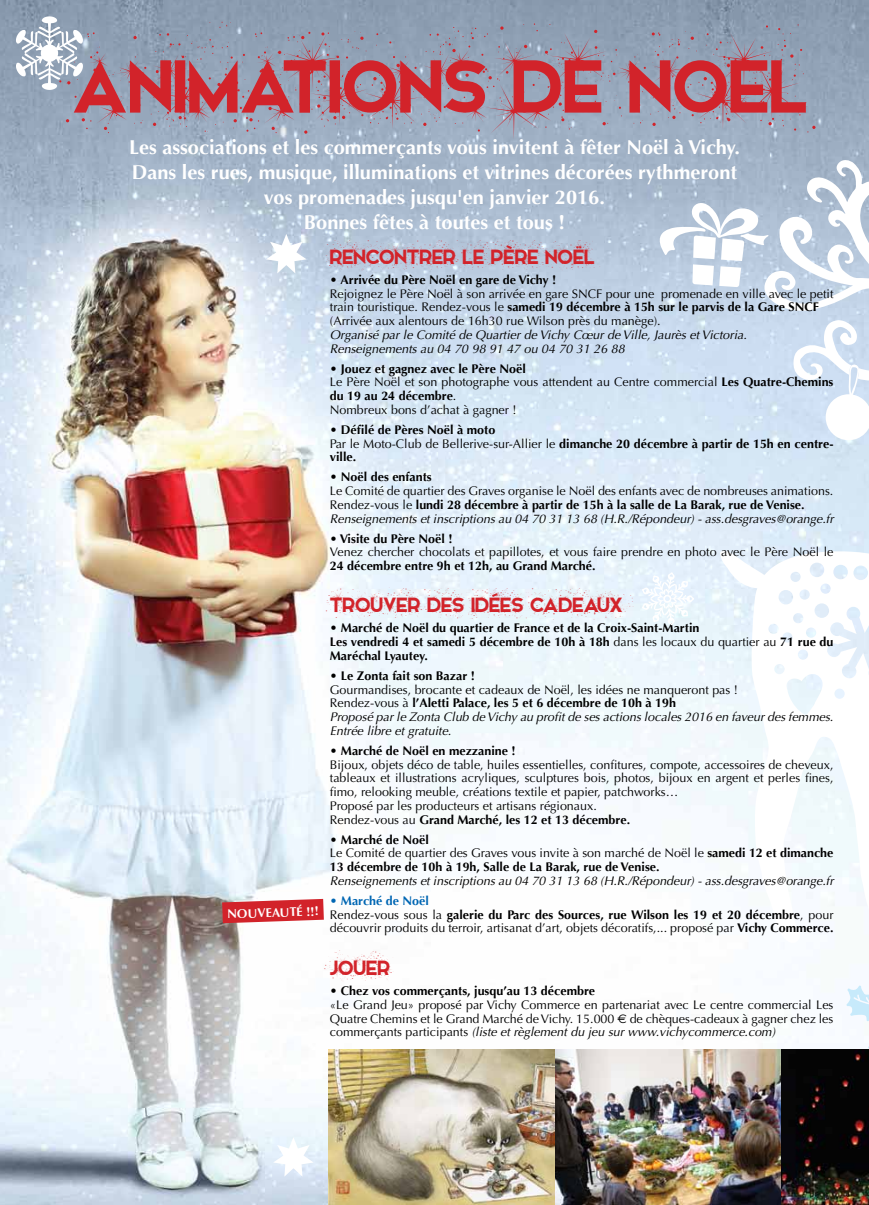
<style>
.page{position:relative;width:869px;height:1205px;background:#fff}
.page>*{position:absolute;margin:0;border:0;box-sizing:border-box;transform-origin:0 0}
.t1{font:100px "Snowinter Free";color:#d2232a}
.t2{font:27.5px "Snowinter Free";color:#d2232a}
.t3{font:700 20px/25px "Optima";color:#fff;text-align:center}
.t4{font:12.5px/13.8px "Optima";color:#000}
.t5{font:700 12.5px/13.8px "Optima";color:#000}
.t6{font:italic 12.5px/13.8px "Optima";color:#000}
.t7{font:700 12.5px "Optima";color:#fff}
.s1{font-weight:700}
.s2{font-weight:400}
.s3{font-style:italic}
.s4{font-style:normal}
.s5{font-weight:700;font-style:normal}
.s6{font-weight:700;color:#0066b3}
.s7{font-family:"Euro Sans"}
</style>
<div class="page">
<img style="left:0;top:0;width:868px;height:1205px">
<svg style="left:652px;top:203px;width:109px;height:84px"></svg>
<svg style="left:761px;top:111px;width:107px;height:438px;background:#c8d6e6"></svg>
<svg style="left:719px;top:550px;width:149px;height:405px"></svg>
<svg style="left:792px;top:319px;width:76px;height:121px"></svg>
<svg style="left:222px;top:899px;width:102px;height:24px;background:#d53f45"></svg>
<svg style="left:16px;top:16px;width:67px;height:74px"></svg>
<svg style="left:273px;top:1137px;width:40px;height:39px"></svg>
<svg style="left:266px;top:234px;width:40px;height:39px"></svg>
<svg style="left:641px;top:572px;width:52px;height:53px"></svg>
<img style="left:328px;top:1049px;width:540px;height:156px">
<svg style="left:845px;top:985px;width:23px;height:75px"></svg>
<h1 class="t1" style="left:72px;top:14px;width:737px">ANIMATIONS DE NOEL</h1>
<h3 class="t3" style="left:129px;top:135px;width:612px">Les associations et les commerçants vous invitent à fêter Noël à Vichy.<br>Dans les rues, musique, illuminations et vitrines décorées rythmeront vos promenades jusqu'en janvier 2016.<br>Bonnes fêtes à toutes et tous !</h3>
<h2 class="t2" style="left:330px;top:237px;width:281px">RENCONTRER LE PÈRE NOËL</h2>
<p class="t5" style="left:330px;top:273px;width:228px">• Arrivée du Père Noël en gare de Vichy !</p>
<p class="t4" style="left:330px;top:287px;width:505px">Rejoignez le Père Noël à son arrivée en gare SNCF pour une promenade en ville avec le petit train touristique. Rendez-vous le <span class="s1">samedi 19 décembre à 15h sur le parvis de la Gare SNCF </span>(Arrivée aux alentours de 16h30 rue Wilson près du manège).</p>
<p class="t6" style="left:330px;top:328px;width:418px">Organisé par le Comité de Quartier de Vichy Cœur de Ville, Jaurès et Victoria.<br>Renseignements au 04 70 98 91 47 ou 04 70 31 26 88</p>
<p class="t4" style="left:330px;top:362px;width:505px"><span class="s1">• Jouez et gagnez avec le Père Noël<br></span>Le Père Noël et son photographe vous attendent au Centre commercial <span class="s1">Les Quatre-Chemins du 19 au 24 décembre</span>.<br>Nombreux bons d’achat à gagner !</p>
<p class="t5" style="left:330px;top:423px;width:505px">• Défilé de Pères Noël à moto<br><span class="s2">Par le Moto-Club de Bellerive-sur-Allier le</span> dimanche 20 décembre à partir de 15h en centre&shy;ville.</p>
<p class="t5" style="left:330px;top:470px;width:103px">• Noël des enfants</p>
<p class="t4" style="left:330px;top:484px;width:505px">Le Comité de quartier des Graves organise le Noël des enfants avec de nombreuses animations.<br>Rendez-vous le <span class="s1">lundi 28 décembre à partir de 15h à la salle de La Barak, rue de Venise.<br></span><span class="s3">Renseignements et inscriptions au 04 70 31 13 68 (H.R./Répondeur) - ass.desgraves@orange.fr</span></p>
<p class="t5" style="left:330px;top:532px;width:124px">• Visite du Père Noël !</p>
<p class="t4" style="left:330px;top:545px;width:505px">Venez chercher chocolats et papillotes, et vous faire prendre en photo avec le Père Noël le</p>
<p class="t5" style="left:330px;top:559px;width:267px">24 décembre entre 9h et 12h, au Grand Marché.</p>
<p class="t7" style="left:227px;top:907px;width:93px;rotate:-2deg">NOUVEAUTÉ !!!</p>
<h2 class="t2" style="left:330px;top:585px;width:321px">TROUVER DES IDÉES CADEAUX</h2>
<p class="t5" style="left:330px;top:621px;width:505px">• Marché de Noël du quartier de France et de la Croix-Saint-Martin<br>Les vendredi 4 et samedi 5 décembre de 10h à 18h <span class="s2">dans les locaux du quartier au</span> 71 rue du<br>Maréchal Lyautey.</p>
<p class="t5" style="left:330px;top:669px;width:146px">• Le Zonta fait son Bazar !</p>
<p class="t6" style="left:330px;top:683px;width:505px"><span class="s4">Gourmandises, brocante et cadeaux de Noël, les idées ne manqueront pas !<br>Rendez-vous à</span> <span class="s5">l’Aletti Palace, les 5 et 6 décembre de 10h à 19h<br></span>Proposé par le Zonta Club de Vichy au profit de ses actions locales 2016 en faveur des femmes.<br>Entrée libre et gratuite.</p>
<p class="t5" style="left:330px;top:744px;width:187px">• Marché de Noël en mezzanine !</p>
<p class="t4" style="left:330px;top:758px;width:505px">Bijoux, objets déco de table, huiles essentielles, confitures, compote, accessoires de cheveux, tableaux et illustrations acryliques, sculptures bois, photos, bijoux en argent et perles fines, fimo, relooking meuble, créations textile et papier, patchworks…<br>Proposé par les producteurs et artisans régionaux.<br>Rendez-vous au <span class="s1">Grand Marché, les 12 et 13 décembre.</span></p>
<p class="t5" style="left:330px;top:833px;width:505px">• Marché de Noël<br><span class="s2">Le Comité de quartier des Graves vous invite à son marché de Noël le</span> samedi 12 et dimanche<br>13 décembre de 10h à 19h, Salle de La Barak, rue de Venise.</p>
<p class="t6" style="left:330px;top:874px;width:505px">Renseignements et inscriptions au 04 70 31 13 68 (H.R./Répondeur) - ass.desgraves@orange.fr</p>
<p class="t4" style="left:330px;top:894px;width:505px"><span class="s6">• Marché de Noël<br></span>Rendez-vous sous la <span class="s1">galerie du Parc des Sources, rue Wilson les 19 et 20 décembre</span>, pour découvrir produits du terroir, artisanat d’art, objets décoratifs,... proposé par <span class="s1">Vichy Commerce.</span></p>
<h2 class="t2" style="left:330px;top:948px;width:62px">JOUER</h2>
<p class="t5" style="left:330px;top:984px;width:267px">• Chez vos commerçants, jusqu’au 13 décembre</p>
<p class="t4" style="left:330px;top:998px;width:505px;text-align:justify">«Le Grand Jeu» proposé par Vichy Commerce en partenariat avec Le centre commercial Les Quatre Chemins et le Grand Marché de Vichy. 15.000 <span class="s7">e</span> de chèques-cadeaux à gagner chez les commerçants participants <span class="s3">(liste et règlement du jeu sur www.vichycommerce.com)</span></p>
</div>
